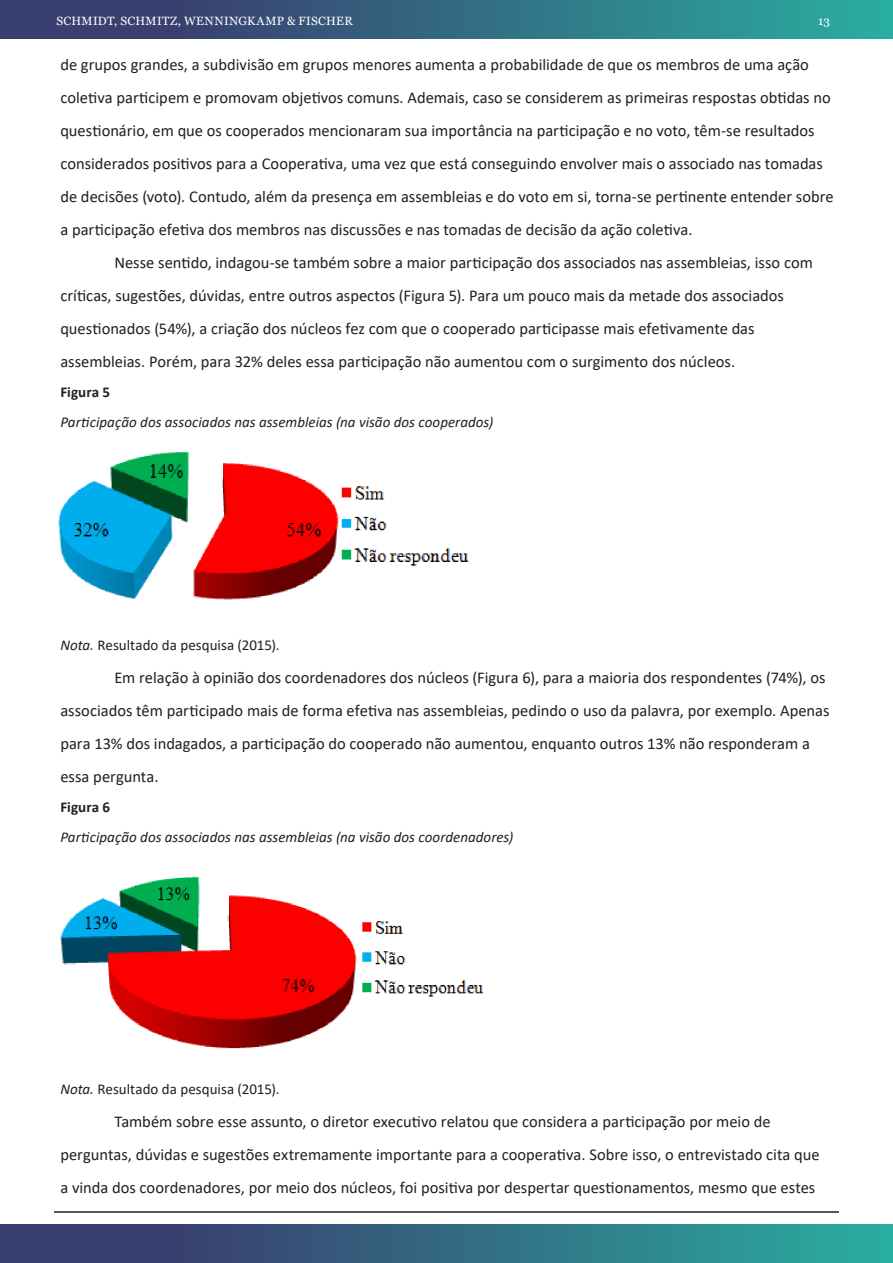
<style>
.page{position:relative;width:893px;height:1263px;background:#fff}
.page>*{position:absolute;margin:0;border:0;box-sizing:border-box;transform-origin:0 0}
.Paragrafo{font:16.5px/33px "Calibri";color:#231f20}
.Figura_Titulo{font:italic 15px "Calibri";color:#231f20}
.Figura_Nota{font:15px "Calibri";color:#231f20}
.Figura_Numero{font:700 15px "Calibri";letter-spacing:.005em;color:#231f20}
.t1{font:12px "Georgia";letter-spacing:.025em;color:#fff}
.s1{font-style:italic}
</style>
<div class="page">
<div style="left:0;top:0;width:893px;height:38px;background:linear-gradient(to right,#3b2e66,#2baaa0)"></div>
<div style="left:0;top:1225px;width:893px;height:38px;background:linear-gradient(to right,#3b2e66,#2baaa0)"></div>
<hr style="left:54px;top:1211px;width:785px;height:2px;background:#231f20">
<img style="left:58px;top:452px;width:411px;height:148px">
<img style="left:60px;top:876px;width:424px;height:173px">
<p class="t1" style="left:56px;top:13px;width:298px">SCHMIDT, SCHMITZ, WENNINGKAMP &amp; FISCHER</p>
<p class="t1" style="left:818px;top:13px;width:14px">13</p>
<p class="Paragrafo" style="left:60px;top:47px;width:775px">de grupos grandes, a subdivisão em grupos menores aumenta a probabilidade de que os membros de uma ação coletiva participem e promovam objetivos comuns. Ademais, caso se considerem as primeiras respostas obtidas no questionário, em que os cooperados mencionaram sua importância na participação e no voto, têm-se resultados considerados positivos para a Cooperativa, uma vez que está conseguindo envolver mais o associado nas tomadas de decisões (voto). Contudo, além da presença em assembleias e do voto em si, torna-se pertinente entender sobre a participação efetiva dos membros nas discussões e nas tomadas de decisão da ação coletiva.</p>
<p class="Paragrafo" style="left:60px;top:245px;width:754px;text-indent:54px">Nesse sentido, indagou-se também sobre a maior participação dos associados nas assembleias, isso com críticas, sugestões, dúvidas, entre outros aspectos (Figura 5). Para um pouco mais da metade dos associados questionados (54%), a criação dos núcleos fez com que o cooperado participasse mais efetivamente das assembleias. Porém, para 32% deles essa participação não aumentou com o surgimento dos núcleos.</p>
<p class="Figura_Numero" style="left:60px;top:381px;width:51px">Figura 5</p>
<p class="Figura_Titulo" style="left:60px;top:411px;width:434px">Participação dos associados nas assembleias (na visão dos cooperados)</p>
<p class="Figura_Nota" style="left:60px;top:634px;width:221px"><span class="s1">Nota.</span> Resultado da pesquisa (2015).</p>
<p class="Paragrafo" style="left:60px;top:660px;width:771px;text-indent:54px">Em relação à opinião dos coordenadores dos núcleos (Figura 6), para a maioria dos respondentes (74%), os associados têm participado mais de forma efetiva nas assembleias, pedindo o uso da palavra, por exemplo. Apenas para 13% dos indagados, a participação do cooperado não aumentou, enquanto outros 13% não responderam a essa pergunta.</p>
<p class="Figura_Numero" style="left:60px;top:796px;width:51px">Figura 6</p>
<p class="Figura_Titulo" style="left:60px;top:826px;width:454px">Participação dos associados nas assembleias (na visão dos coordenadores)</p>
<p class="Figura_Nota" style="left:60px;top:1079px;width:221px"><span class="s1">Nota.</span> Resultado da pesquisa (2015).</p>
<p class="Paragrafo" style="left:60px;top:1105px;width:761px;text-align:center">Também sobre esse assunto, o diretor executivo relatou que considera a participação por meio de<br>perguntas, dúvidas e sugestões extremamente importante para a cooperativa. Sobre isso, o entrevistado cita que a vinda dos coordenadores, por meio dos núcleos, foi positiva por despertar questionamentos, mesmo que estes</p>
</div>
